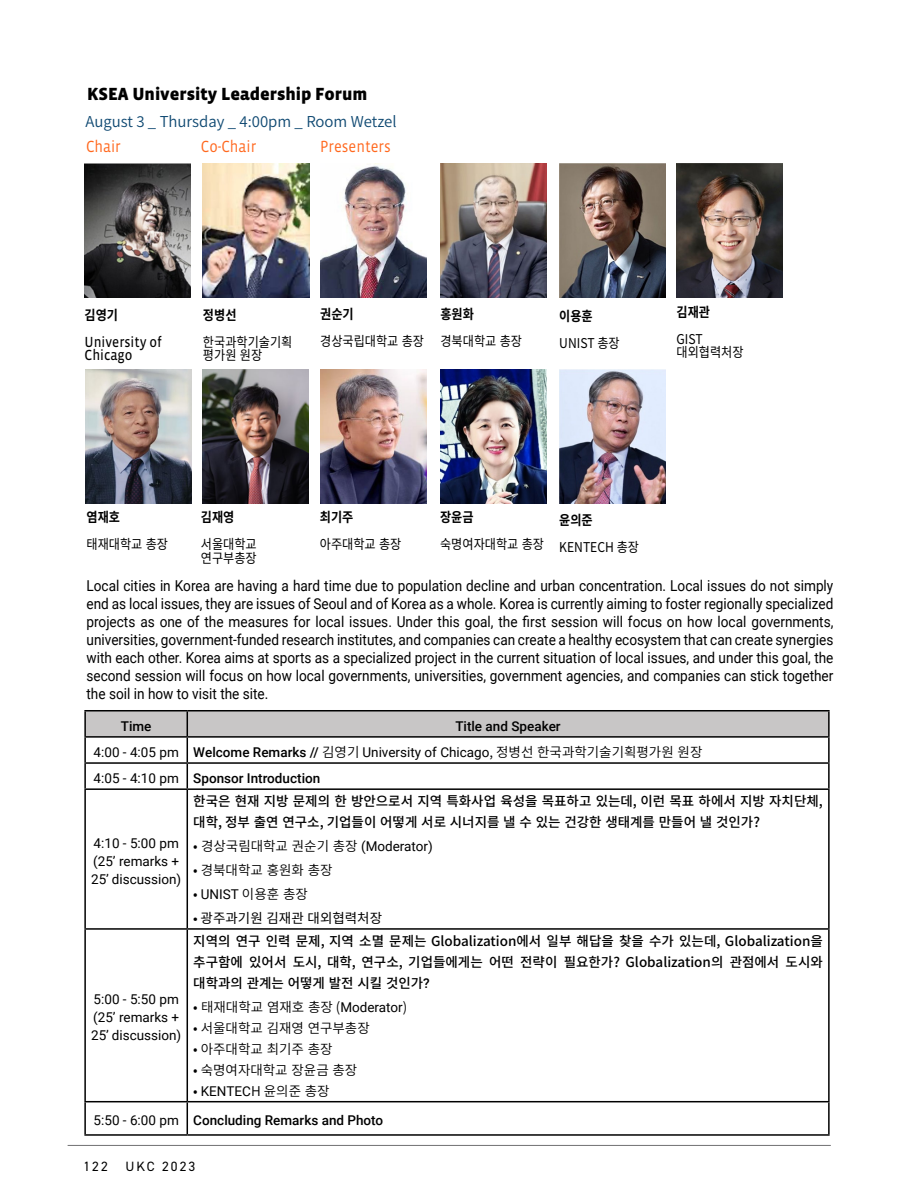
<style>
.page{position:relative;width:918px;height:1188px;background:#fff}
.page>*{position:absolute;margin:0;border:0;box-sizing:border-box;transform-origin:0 0}
.t1{font:900 18px "Vista Sans OTCE";color:#000}
.t2{font:16.5px "Vista Sans OTCE";color:#ff681e;scale:.9 1}
.t3{font:15px/18px "Roboto";color:#000;text-align:justify;scale:.91 1}
.t4{font:15px "Source Han Sans K";color:#0f4972}
.t5{font:15px/13.5px "Vista Sans OTCE";color:#000;scale:.9 1}
.t6{font:500 13.5px/21px "Source Han Sans K";color:#000}
.t7{font:500 13.5px/26.1px "Roboto";color:#000}
.t8{font:13.5px "Source Han Sans K";color:#000}
.t9{font:13.5px/13.5px "Source Han Sans K";color:#000;scale:.9 1}
.t10{font:13.5px/18px "Roboto";color:#000}
.t11{font:700 13.5px "Source Han Sans K";color:#000;scale:.9 1}
.t12{font:13.5px "Source Han Sans K";color:#000}
.t13{font:13.5px "DIN2014";letter-spacing:.15em;color:#000}
.s1{font-weight:400}
.s2{font-family:"Source Han Sans K";font-weight:400}
.s3{font-family:"Roboto"}
.s4{font-family:"Vista Sans OTCE";font-weight:900}
</style>
<div class="page">
<img style="left:84px;top:164px;width:106px;height:134px">
<hr style="left:84px;top:710px;width:103px;height:1px;background:#000">
<hr style="left:84px;top:711px;width:2px;height:25px;background:#000">
<hr style="left:187px;top:710px;width:643px;height:1px;background:#000">
<hr style="left:828px;top:711px;width:2px;height:25px;background:#000">
<hr style="left:84px;top:736px;width:103px;height:2px;background:#000">
<hr style="left:84px;top:738px;width:2px;height:24px;background:#000">
<hr style="left:187px;top:736px;width:643px;height:2px;background:#000">
<hr style="left:828px;top:738px;width:2px;height:24px;background:#000">
<hr style="left:84px;top:762px;width:103px;height:2px;background:#000">
<hr style="left:84px;top:764px;width:2px;height:24px;background:#000">
<hr style="left:187px;top:762px;width:643px;height:2px;background:#000">
<svg style="left:85px;top:711px;width:744px;height:77px"></svg>
<hr style="left:828px;top:764px;width:2px;height:24px;background:#000">
<hr style="left:84px;top:788px;width:103px;height:2px;background:#000">
<hr style="left:84px;top:790px;width:2px;height:138px;background:#000">
<hr style="left:187px;top:788px;width:643px;height:2px;background:#000">
<hr style="left:187px;top:790px;width:1px;height:138px;background:#000">
<hr style="left:828px;top:790px;width:2px;height:138px;background:#000">
<hr style="left:84px;top:928px;width:103px;height:2px;background:#000">
<hr style="left:84px;top:930px;width:2px;height:171px;background:#000">
<hr style="left:187px;top:928px;width:643px;height:2px;background:#000">
<hr style="left:187px;top:930px;width:1px;height:171px;background:#000">
<hr style="left:828px;top:930px;width:2px;height:171px;background:#000">
<hr style="left:84px;top:1101px;width:103px;height:1px;background:#000">
<hr style="left:84px;top:1102px;width:2px;height:32px;background:#000">
<hr style="left:187px;top:1101px;width:643px;height:1px;background:#000">
<hr style="left:187px;top:1102px;width:1px;height:32px;background:#000">
<hr style="left:828px;top:1102px;width:2px;height:32px;background:#000">
<hr style="left:84px;top:1134px;width:103px;height:2px;background:#000">
<hr style="left:187px;top:1134px;width:643px;height:2px;background:#000">
<img style="left:203px;top:164px;width:106px;height:134px">
<img style="left:559px;top:164px;width:106px;height:134px">
<img style="left:320px;top:166px;width:106px;height:132px">
<img style="left:440px;top:164px;width:107px;height:134px">
<img style="left:559px;top:369px;width:106px;height:134px">
<img style="left:677px;top:164px;width:106px;height:134px">
<img style="left:85px;top:369px;width:107px;height:134px">
<img style="left:203px;top:369px;width:106px;height:134px">
<img style="left:320px;top:369px;width:106px;height:134px">
<img style="left:440px;top:369px;width:107px;height:134px">
<hr style="left:68px;top:1145px;width:763px;height:1px;background:#717172">
<p class="t1" style="left:87px;top:84px;width:282px">KSEA University Leadership Forum</p>
<p class="t4" style="left:86px;top:113px;width:313px">August 3 _ Thursday _ 4:00pm _ Room Wetzel</p>
<p class="t2" style="left:86px;top:137px;width:40px">Chair</p>
<p class="t2" style="left:201px;top:137px;width:63px">Co-Chair</p>
<p class="t2" style="left:320px;top:137px;width:80px">Presenters</p>
<p class="t11" style="left:85px;top:307px;width:39px">김영기</p>
<p class="t5" style="left:85px;top:335px;width:87px">University of<br>Chicago</p>
<p class="t11" style="left:203px;top:307px;width:39px">정병선</p>
<p class="t9" style="left:203px;top:335px;width:101px">한국과학기술기획 평가원 원장</p>
<p class="t11" style="left:320px;top:306px;width:39px">권순기</p>
<p class="t9" style="left:320px;top:335px;width:117px">경상국립대학교 총장</p>
<p class="t11" style="left:440px;top:306px;width:39px">홍원화</p>
<p class="t9" style="left:440px;top:335px;width:92px">경북대학교 총장</p>
<p class="t11" style="left:559px;top:308px;width:39px">이용훈</p>
<p class="t9" style="left:559px;top:337px;width:69px">UNIST 총장</p>
<p class="t11" style="left:677px;top:304px;width:39px">김재관</p>
<p class="t9" style="left:677px;top:332px;width:76px">GIST 대외협력처장</p>
<p class="t11" style="left:87px;top:510px;width:39px">염재호</p>
<p class="t9" style="left:87px;top:538px;width:92px">태재대학교 총장</p>
<p class="t11" style="left:201px;top:510px;width:39px">김재영</p>
<p class="t9" style="left:201px;top:538px;width:64px">서울대학교 연구부총장</p>
<p class="t11" style="left:320px;top:510px;width:39px">최기주</p>
<p class="t9" style="left:320px;top:538px;width:92px">아주대학교 총장</p>
<p class="t11" style="left:440px;top:510px;width:39px">장윤금</p>
<p class="t9" style="left:440px;top:538px;width:117px">숙명여자대학교 총장</p>
<p class="t11" style="left:559px;top:512px;width:39px">윤의준</p>
<p class="t9" style="left:559px;top:540px;width:90px">KENTECH 총장</p>
<p class="t3" style="left:87px;top:576px;width:822px">Local cities in Korea are having a hard time due to population decline and urban concentration. Local issues do not simply end as local issues, they are issues of Seoul and of Korea as a whole. Korea is currently aiming to foster regionally specialized projects as one of the measures for local issues. Under this goal, the first session will focus on how local governments, universities, government-funded research institutes, and companies can create a healthy ecosystem that can create synergies with each other. Korea aims at sports as a specialized project in the current situation of local issues, and under this goal, the second session will focus on how local governments, universities, government agencies, and companies can stick together the soil in how to visit the site.</p>
<p class="t7" style="left:121px;top:713px;width:32px">Time</p>
<p class="t7" style="left:94px;top:713px;width:610px;text-indent:362px">Title and Speaker<br><span class="s1">4:00 - 4:05 pm</span> Welcome Remarks // <span class="s2">김영기</span> <span class="s1">University of Chicago</span><span class="s2">, 정병선 한국과학기술기획평가원 원장<br></span><span class="s1">4:05 - 4:10 pm</span> Sponsor Introduction</p>
<p class="t10" style="left:91px;top:834px;width:92px">4:10 - 5:00 pm (25’ remarks +<br>25’ discussion)</p>
<p class="t6" style="left:193px;top:791px;width:631px">한국은 현재 지방 문제의 한 방안으로서 지역 특화사업 육성을 목표하고 있는데, 이런 목표 하에서 지방 자치단체, 대학, 정부 출연 연구소, 기업들이 어떻게 서로 시너지를 낼 수 있는 건강한 생태계를 만들어 낼 것인가?</p>
<p class="t8" style="left:193px;top:838px;width:241px">• 경상국림대학교 권순기 총장 <span class="s3">(Moderator)</span></p>
<p class="t8" style="left:193px;top:862px;width:141px">• 경북대학교 홍원화 총장</p>
<p class="t8" style="left:193px;top:886px;width:116px">• <span class="s3">UNIST</span> 이용훈 총장</p>
<p class="t12" style="left:193px;top:910px;width:190px"><span class="s4">•</span> 광주과기원 김재관 대외협력처장</p>
<p class="t6" style="left:193px;top:931px;width:631px;text-align:justify">지역의 연구 인력 문제, 지역 소멸 문제는 Globalization에서 일부 해답을 찾을 수가 있는데, Globalization을 추구함에 있어서 도시, 대학, 연구소, 기업들에게는 어떤 전략이 필요한가? Globalization의 관점에서 도시와 대학과의 관계는 어떻게 발전 시킬 것인가<span class="s3">?</span></p>
<p class="t8" style="left:193px;top:999px;width:215px">• 태재대학교 염재호 총장 (<span class="s3">Moderator</span>)</p>
<p class="t8" style="left:193px;top:1020px;width:178px">• 서울대학교 김재영 연구부총장</p>
<p class="t8" style="left:193px;top:1041px;width:141px">• 아주대학교 최기주 총장</p>
<p class="t8" style="left:193px;top:1062px;width:166px">• 숙명여자대학교 장윤금 총장</p>
<p class="t8" style="left:193px;top:1083px;width:138px">• <span class="s3">KENTEC</span>H 윤의준 총장</p>
<p class="t7" style="left:94px;top:1107px;width:291px"><span class="s1">5:50 - 6:00 pm</span> Concluding Remarks and Photo</p>
<p class="t10" style="left:91px;top:990px;width:92px">5:00 - 5:50 pm (25’ remarks +<br>25’ discussion)</p>
<p class="t13" style="left:84px;top:1158px;width:26px">122</p>
<p class="t13" style="left:125px;top:1158px;width:71px">UKC 2023</p>
</div>
